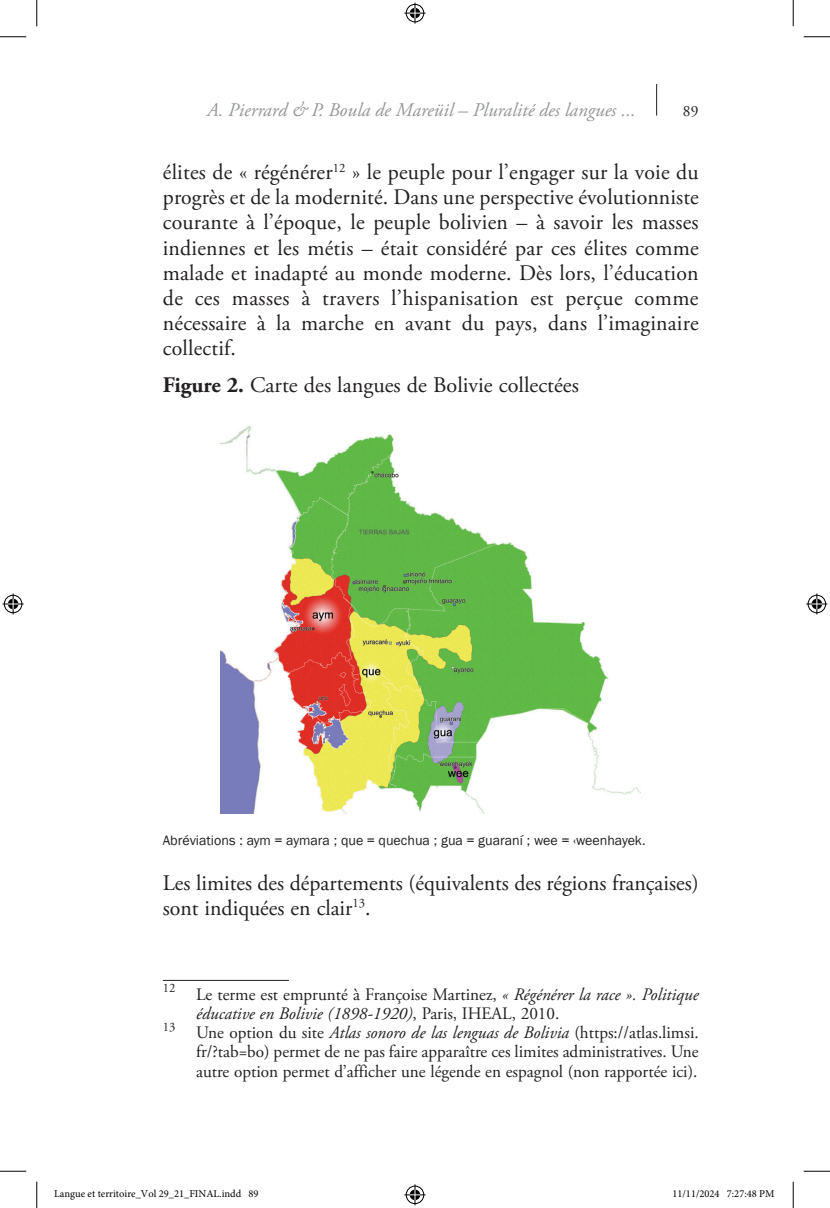
<style>
.page{position:relative;width:830px;height:1208px;background:#fff}
.page>*{position:absolute;margin:0;border:0;box-sizing:border-box;transform-origin:0 0}
.t1{font:22.22px/25.2px "Adobe Garamond Pro";letter-spacing:.01em;color:#231f20;text-align:justify}
.t2{font:italic 19.25px "Adobe Garamond Pro";color:#939598}
.t3{font:17.5px "Adobe Garamond Pro";letter-spacing:-.01em;color:#231f20}
.t4{font:italic 17.5px "Adobe Garamond Pro";color:#231f20}
.t5{font:15.75px "Adobe Garamond Pro";color:#231f20}
.t6{font:14px "Franklin Gothic";color:#231f20}
.t7{font:10.5px "Minion Pro";color:#000}
.s1{font-weight:700}
.s2{font-style:italic}
.s3{font-style:normal}
</style>
<div class="page">
<hr style="left:656px;top:84px;width:1px;height:32px;background:#231f20">
<img style="left:220px;top:426px;width:421px;height:388px">
<hr style="left:163px;top:980px;width:126px;height:1px;background:#231f20">
<svg style="left:0;top:36px;width:26px;height:1px"></svg>
<svg style="left:803px;top:36px;width:27px;height:1px"></svg>
<svg style="left:0;top:1170px;width:26px;height:1px"></svg>
<svg style="left:803px;top:1170px;width:27px;height:1px"></svg>
<svg style="left:36px;top:0;width:1px;height:26px"></svg>
<svg style="left:36px;top:1181px;width:1px;height:27px"></svg>
<svg style="left:792px;top:0;width:1px;height:26px"></svg>
<svg style="left:792px;top:1181px;width:1px;height:27px"></svg>
<svg style="left:404px;top:3px;width:21px;height:21px"></svg>
<svg style="left:404px;top:1184px;width:21px;height:21px"></svg>
<svg style="left:3px;top:593px;width:21px;height:21px"></svg>
<svg style="left:806px;top:593px;width:21px;height:21px"></svg>
<p class="t2" style="left:207px;top:98px;width:430px">A. Pierrard &amp; P. Boula de Mareüil – Pluralité des langues ...</p>
<p class="t5" style="left:682px;top:101px;width:17px">89</p>
<p class="t1" style="left:163px;top:160px;width:537px">élites de « régénérer<sup>12</sup> » le peuple pour l’engager sur la voie du progrès et de la modernité. Dans une perspective évolutionniste courante à l’époque, le peuple bolivien – à savoir les masses indiennes et les métis – était considéré par ces élites comme malade et inadapté au monde moderne. Dès lors, l’éducation de ces masses à travers l’hispanisation est perçue comme nécessaire à la marche en avant du pays, dans l’imaginaire collectif.</p>
<p class="t1" style="left:163px;top:373px;width:417px"><span class="s1">Figure 2.</span> Carte des langues de Bolivie collectées</p>
<p class="t6" style="left:163px;top:831px;width:484px">Abréviations : aym = aymara ; que = quechua ; gua = guaraní ; wee = ‹weenhayek.</p>
<p class="t1" style="left:163px;top:870px;width:537px">Les limites des départements (équivalents des régions françaises) sont indiquées en clair<sup>13</sup>.</p>
<p class="t3" style="left:163px;top:983px;width:537px"><sup>12</sup> Le terme est emprunté à Françoise Martinez, <span class="s2">« Régénérer la race ». Politique</span></p>
<p class="t4" style="left:196px;top:1002px;width:365px">éducative en Bolivie (1898-1920)<span class="s3">, Paris, IHEAL, 2010.</span></p>
<p class="t3" style="left:163px;top:1022px;width:537px"><sup>13</sup> Une option du site <span class="s2">Atlas sonoro de las lenguas de Bolivia</span> (https://atlas.limsi.</p>
<p class="t3" style="left:196px;top:1041px;width:504px">fr/?tab=bo) permet de ne pas faire apparaître ces limites administratives. Une</p>
<p class="t3" style="left:196px;top:1060px;width:503px">autre option permet d’afficher une légende en espagnol (non rapportée ici).</p>
<p class="t7" style="left:54px;top:1187px;width:206px">Langue et territoire_Vol 29_21_FINAL.indd 89</p>
<p class="t7" style="left:672px;top:1187px;width:104px">11/11/2024 7:27:48 PM</p>
</div>
